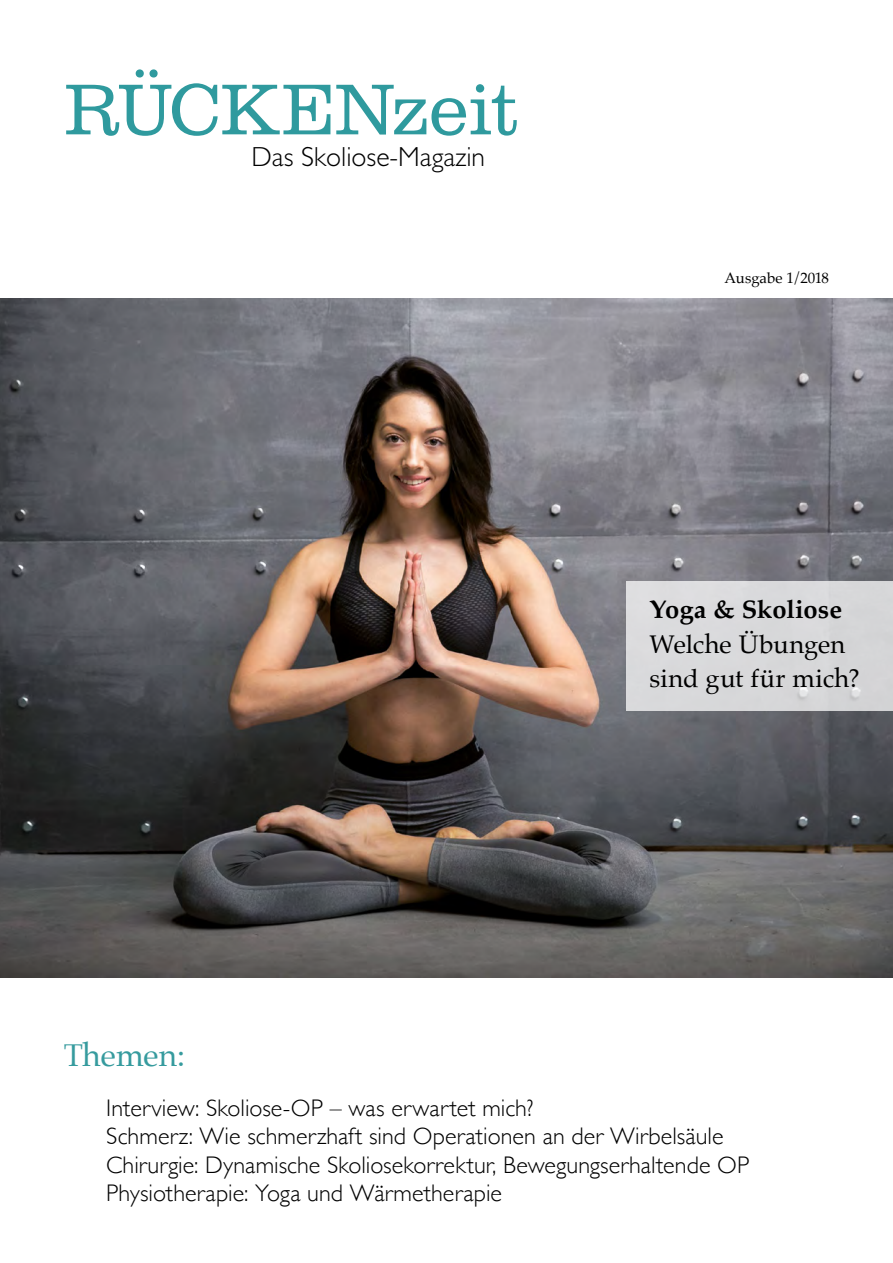
<style>
.page{position:relative;width:893px;height:1263px;background:#fff}
.page>*{position:absolute;margin:0;border:0;box-sizing:border-box;transform-origin:0 0}
.t1{font:300 73.8px "Clarendon BT";letter-spacing:-.03em;color:#2f9a9e}
.t2{font:31.5px "Palatino";color:#369b9e}
.t3{font:300 27.75px "Gill Sans";color:#000}
.t4{font:25.5px/34.5px "Palatino";color:#000}
.t5{font:700 25.5px "Palatino";letter-spacing:-.005em;color:#000}
.t6{font:300 24px/28.5px "Gill Sans";letter-spacing:.005em;color:#000}
.t7{font:15px "Palatino";letter-spacing:-.005em;color:#000}
</style>
<div class="page">
<img style="left:0;top:298px;width:893px;height:679px">
<div style="left:626px;top:581px;width:267px;height:130px;background:#d8d9da"></div>
<h1 class="t1" style="left:64px;top:65px;width:458px">RÜCKENzeit</h1>
<p class="t3" style="left:251px;top:140px;width:235px">Das Skoliose-Magazin</p>
<p class="t7" style="left:725px;top:266px;width:106px">Ausgabe 1/2018</p>
<p class="t5" style="left:650px;top:588px;width:194px">Yoga &amp; Skoliose</p>
<p class="t4" style="left:650px;top:626px;width:212px">Welche Übungen sind gut für mich?</p>
<h2 class="t2" style="left:64px;top:1029px;width:123px">Themen:</h2>
<p class="t6" style="left:106px;top:1092px;width:645px">Interview: Skoliose-OP – was erwartet mich?<br>Schmerz: Wie schmerzhaft sind Operationen an der Wirbelsäule Chirurgie: Dynamische Skoliosekorrektur, Bewegungserhaltende OP Physiotherapie: Yoga und Wärmetherapie</p>
</div>
